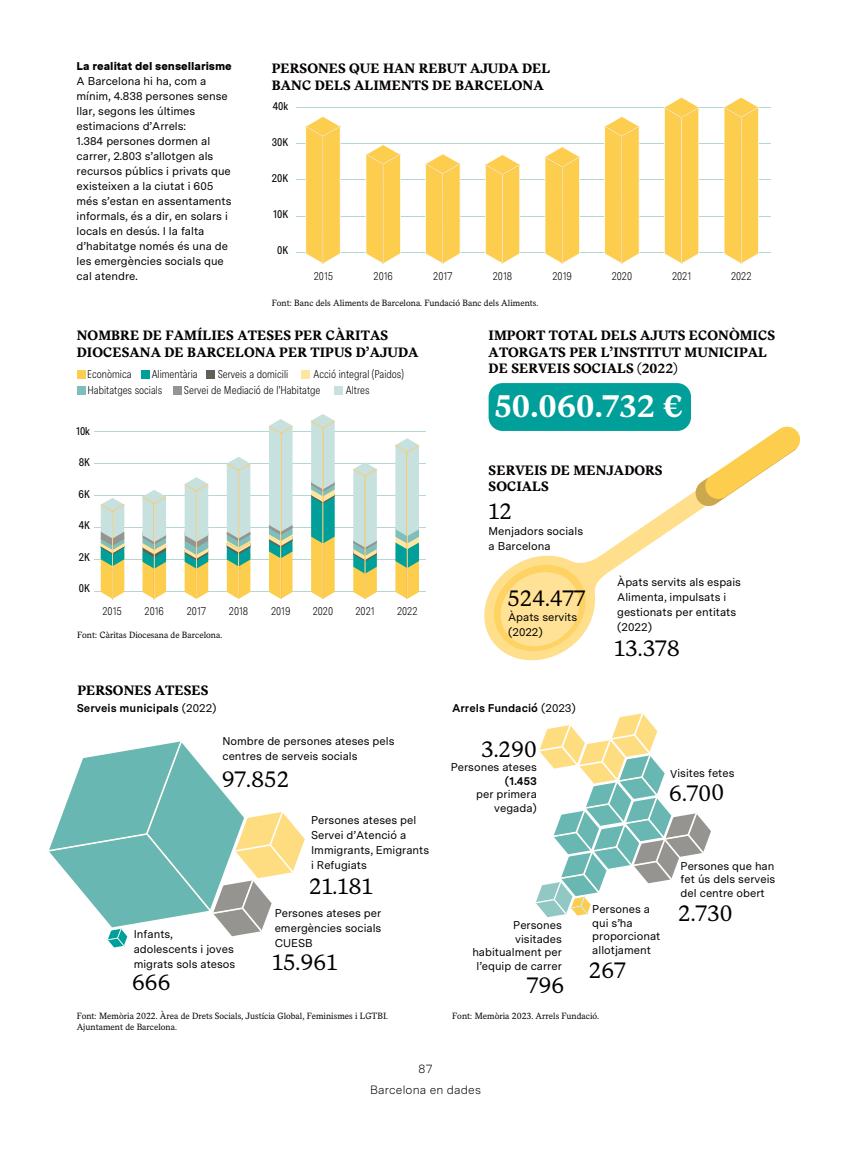
<style>
.page{position:relative;width:851px;height:1149px;background:#fff}
.page>*{position:absolute;margin:0;border:0;box-sizing:border-box;transform-origin:0 0}
.t1{font:700 31.5px "Messina Serif";letter-spacing:.005em;color:#fff}
.t2{font:22.5px "Messina Serif";letter-spacing:.005em;color:#000}
.t3{font:700 13.5px/16.2px "Messina Serif";color:#050000}
.t4{font:300 12px/21px "Messina Sans";letter-spacing:.015em;color:#000;text-align:center}
.t5{font:11.25px/15px "Messina Sans";color:#000}
.t6{font:300 condensed 11.25px "Messina Sans";color:#000}
.t7{font:700 11.25px "Messina Sans";color:#000}
.t8{font:condensed 11.25px "Messina Sans";color:#000}
.t9{font:900 11.25px "Messina Sans";color:#050000}
.t10{font:9px/10.8px "Messina Serif";color:#050000}
.s1{font-weight:400}
</style>
<div class="page">
<hr style="left:94px;top:591px;width:332px;height:1px;background:#b2d7d4">
<hr style="left:94px;top:559px;width:332px;height:1px;background:#b2d7d4">
<hr style="left:94px;top:527px;width:332px;height:1px;background:#b2d7d4">
<hr style="left:94px;top:495px;width:332px;height:1px;background:#b2d7d4">
<hr style="left:94px;top:463px;width:332px;height:1px;background:#b2d7d4">
<hr style="left:94px;top:431px;width:332px;height:1px;background:#b2d7d4">
<hr style="left:296px;top:252px;width:475px;height:1px;background:#b2d7d4">
<hr style="left:296px;top:216px;width:475px;height:1px;background:#b2d7d4">
<hr style="left:296px;top:179px;width:475px;height:1px;background:#b2d7d4">
<hr style="left:296px;top:143px;width:475px;height:1px;background:#b2d7d4">
<hr style="left:296px;top:107px;width:475px;height:1px;background:#b2d7d4">
<svg style="left:365px;top:144px;width:35px;height:120px;background:#fcd367"></svg>
<svg style="left:305px;top:116px;width:35px;height:148px;background:#fcd263"></svg>
<svg style="left:101px;top:498px;width:23px;height:100px;background:#c1cc9c"></svg>
<svg style="left:425px;top:154px;width:35px;height:110px;background:#fcd366"></svg>
<svg style="left:485px;top:154px;width:35px;height:110px;background:#fdd469"></svg>
<svg style="left:544px;top:147px;width:35px;height:117px;background:#fcd366"></svg>
<svg style="left:604px;top:116px;width:35px;height:148px;background:#fcd263"></svg>
<svg style="left:664px;top:97px;width:35px;height:167px;background:#fdd262"></svg>
<svg style="left:723px;top:97px;width:35px;height:167px;background:#fcd262"></svg>
<div style="left:77px;top:370px;width:8px;height:8px;background:#fdcd4d"></div>
<div style="left:141px;top:370px;width:8px;height:8px;background:#009f9a"></div>
<div style="left:207px;top:370px;width:8px;height:8px;background:#625f57"></div>
<div style="left:301px;top:370px;width:8px;height:8px;background:#ffe6a0"></div>
<div style="left:77px;top:386px;width:9px;height:8px;background:#7ebfbb"></div>
<div style="left:173px;top:386px;width:9px;height:8px;background:#959490"></div>
<div style="left:334px;top:386px;width:9px;height:8px;background:#c7e1df"></div>
<svg style="left:45px;top:738px;width:260px;height:210px"></svg>
<svg style="left:535px;top:712px;width:176px;height:205px"></svg>
<svg style="left:142px;top:490px;width:24px;height:108px;background:#c3cfa5"></svg>
<svg style="left:184px;top:477px;width:24px;height:121px;background:#c7d2ad"></svg>
<svg style="left:227px;top:457px;width:23px;height:141px;background:#c3d2ae"></svg>
<svg style="left:269px;top:419px;width:23px;height:179px;background:#c9d5b2"></svg>
<svg style="left:311px;top:414px;width:23px;height:184px;background:#b0cb9e"></svg>
<svg style="left:353px;top:462px;width:24px;height:136px;background:#c1d4b5"></svg>
<svg style="left:395px;top:438px;width:24px;height:160px;background:#bfd5b6"></svg>
<svg style="left:484px;top:492px;width:220px;height:169px"></svg>
<svg style="left:487px;top:559px;width:105px;height:97px;background:#fee298"></svg>
<svg style="left:693px;top:426px;width:107px;height:81px"></svg>
<div style="left:488px;top:383px;width:203px;height:48px;background:#009f9a;border-radius:14px"></div>
<p class="t9" style="left:77px;top:58px;width:157px">La realitat del sensellarisme</p>
<p class="t5" style="left:77px;top:73px;width:156px">A Barcelona hi ha, com a mínim, 4.838 persones sense llar, segons les últimes estimacions d’Arrels:<br>1.384 persones dormen al carrer, 2.803 s’allotgen als recursos públics i privats que existeixen a la ciutat i 605 més s’estan en assentaments informals, és a dir, en solars i locals en desús. I la falta d’habitatge només és una de les emergències socials que cal atendre.</p>
<p class="t3" style="left:272px;top:61px;width:280px">PERSONES QUE HAN REBUT AJUDA DEL<br>BANC DELS ALIMENTS DE BARCELONA</p>
<p class="t8" style="left:273px;top:98px;width:17px">40k</p>
<p class="t8" style="left:271px;top:134px;width:18px">30K</p>
<p class="t8" style="left:271px;top:170px;width:18px">20K</p>
<p class="t8" style="left:273px;top:206px;width:17px">10K</p>
<p class="t8" style="left:277px;top:242px;width:13px">0K</p>
<p class="t6" style="left:314px;top:267px;width:21px">2015</p>
<p class="t6" style="left:373px;top:267px;width:21px">2016</p>
<p class="t6" style="left:433px;top:267px;width:21px">2017</p>
<p class="t6" style="left:493px;top:267px;width:21px">2018</p>
<p class="t6" style="left:552px;top:267px;width:21px">2019</p>
<p class="t6" style="left:611px;top:267px;width:22px">2020</p>
<p class="t6" style="left:672px;top:267px;width:21px">2021</p>
<p class="t6" style="left:731px;top:267px;width:22px">2022</p>
<p class="t10" style="left:272px;top:297px;width:268px">Font: Banc dels Aliments de Barcelona. Fundació Banc dels Aliments.</p>
<p class="t3" style="left:77px;top:327px;width:343px">NOMBRE DE FAMÍLIES ATESES PER CÀRITAS<br>DIOCESANA DE BARCELONA PER TIPUS D’AJUDA</p>
<p class="t6" style="left:87px;top:366px;width:46px">Econòmica</p>
<p class="t6" style="left:152px;top:366px;width:47px">Alimentària</p>
<p class="t6" style="left:218px;top:365px;width:72px">Serveis a domicili</p>
<p class="t6" style="left:313px;top:366px;width:92px">Acció integral (Paidos)</p>
<p class="t6" style="left:87px;top:382px;width:76px">Habitatges socials</p>
<p class="t6" style="left:184px;top:382px;width:138px">Servei de Mediació de l’Habitatge</p>
<p class="t6" style="left:346px;top:381px;width:25px">Altres</p>
<p class="t8" style="left:76px;top:422px;width:15px">10k</p>
<p class="t8" style="left:79px;top:454px;width:13px">8K</p>
<p class="t8" style="left:79px;top:485px;width:13px">6K</p>
<p class="t8" style="left:79px;top:517px;width:13px">4K</p>
<p class="t8" style="left:79px;top:548px;width:13px">2K</p>
<p class="t8" style="left:79px;top:580px;width:13px">0K</p>
<p class="t6" style="left:102px;top:602px;width:21px">2015</p>
<p class="t6" style="left:145px;top:602px;width:21px">2016</p>
<p class="t6" style="left:187px;top:602px;width:21px">2017</p>
<p class="t6" style="left:229px;top:602px;width:21px">2018</p>
<p class="t6" style="left:271px;top:602px;width:21px">2019</p>
<p class="t6" style="left:312px;top:602px;width:22px">2020</p>
<p class="t6" style="left:355px;top:602px;width:21px">2021</p>
<p class="t6" style="left:397px;top:602px;width:22px">2022</p>
<p class="t10" style="left:77px;top:629px;width:146px">Font: Càritas Diocesana de Barcelona.</p>
<p class="t3" style="left:488px;top:327px;width:288px">IMPORT TOTAL DELS AJUTS ECONÒMICS<br>ATORGATS PER L’INSTITUT MUNICIPAL<br>DE SERVEIS SOCIALS (2022)</p>
<h1 class="t1" style="left:494px;top:382px;width:189px">50.060.732 €</h1>
<p class="t3" style="left:488px;top:462px;width:175px">SERVEIS DE MENJADORS<br>SOCIALS</p>
<h2 class="t2" style="left:488px;top:494px;width:25px">12</h2>
<p class="t5" style="left:488px;top:522px;width:96px">Menjadors socials a Barcelona</p>
<h2 class="t2" style="left:507px;top:580px;width:79px">524.477</h2>
<p class="t5" style="left:508px;top:609px;width:71px">Àpats servits (2022)</p>
<p class="t5" style="left:617px;top:574px;width:125px">Àpats servits als espais<br>Alimenta, impulsats i gestionats per entitats (2022)</p>
<h2 class="t2" style="left:614px;top:631px;width:67px">13.378</h2>
<p class="t3" style="left:77px;top:682px;width:133px">PERSONES ATESES</p>
<p class="t7" style="left:77px;top:699px;width:141px">Serveis municipals <span class="s1">(2022)</span></p>
<p class="t7" style="left:452px;top:699px;width:125px">Arrels Fundació <span class="s1">(2023)</span></p>
<h2 class="t2" style="left:481px;top:731px;width:57px">3.290</h2>
<p class="t5" style="left:450px;top:758px;width:88px">Persones ateses</p>
<p class="t7" style="left:505px;top:772px;width:33px">(1.453</p>
<p class="t5" style="left:476px;top:786px;width:62px;line-height:13.5px;text-align:right">per primera vegada)</p>
<p class="t5" style="left:222px;top:732px;width:173px">Nombre de persones ateses pels centres de serveis socials</p>
<h2 class="t2" style="left:222px;top:761px;width:69px">97.852</h2>
<p class="t5" style="left:134px;top:925px;width:103px">Infants, adolescents i joves migrats sols atesos</p>
<h2 class="t2" style="left:132px;top:964px;width:40px">666</h2>
<p class="t5" style="left:311px;top:811px;width:120px">Persones ateses pel<br>Servei d’Atenció a<br>Immigrants, Emigrants i Refugiats</p>
<h2 class="t2" style="left:309px;top:869px;width:65px">21.181</h2>
<p class="t5" style="left:275px;top:904px;width:108px;text-align:justify">Persones ateses per emergències socials CUESB</p>
<h2 class="t2" style="left:272px;top:944px;width:66px">15.961</h2>
<p class="t10" style="left:77px;top:1010px;width:313px">Font: Memòria 2022. Àrea de Drets Socials, Justícia Global, Feminismes i LGTBI.<br>Ajuntament de Barcelona.</p>
<p class="t5" style="left:472px;top:918px;width:91px;line-height:13.5px;text-align:right">Persones visitades habitualment per l’equip de carrer</p>
<h2 class="t2" style="left:527px;top:967px;width:39px">796</h2>
<p class="t5" style="left:592px;top:902px;width:70px;line-height:13.5px">Persones a qui s’ha proporcionat allotjament</p>
<h2 class="t2" style="left:589px;top:952px;width:38px">267</h2>
<p class="t10" style="left:452px;top:1009px;width:148px">Font: Memòria 2023. Arrels Fundació.</p>
<p class="t5" style="left:670px;top:765px;width:66px">Visites fetes</p>
<h2 class="t2" style="left:669px;top:775px;width:56px">6.700</h2>
<p class="t5" style="left:680px;top:858px;width:96px;line-height:13.5px;text-align:justify">Persones que han fet ús dels serveis del centre obert</p>
<h2 class="t2" style="left:678px;top:895px;width:56px">2.730</h2>
<p class="t4" style="left:370px;top:1057px;width:112px">87<br>Barcelona en dades</p>
</div>
